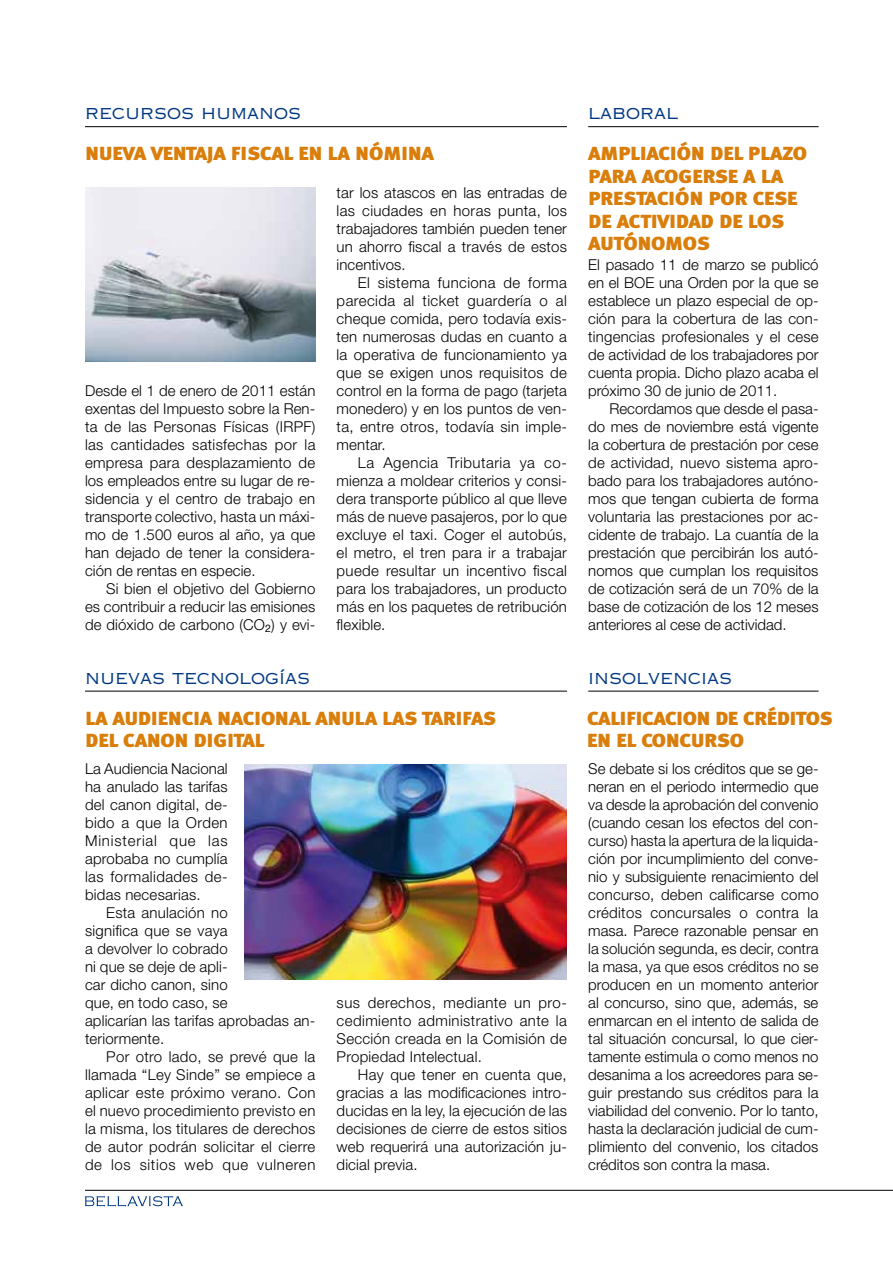
<style>
.page{position:relative;width:893px;height:1263px;background:#fff}
.page>*{position:absolute;margin:0;border:0;box-sizing:border-box;transform-origin:0 0}
.t1{font:23.25px/22.5px "Meta Black Caps";letter-spacing:-.025em;color:#d97e0a}
.t2{font:18px "Copperplate Gothic Std 32 AB";color:#003882}
.t3{font:300 15px/18px "Helvetica Neue LT Std";letter-spacing:.01em;color:#000;text-align:justify}
</style>
<div class="page">
<svg style="left:85px;top:1196px;width:98px;height:10px"></svg>
<hr style="left:85px;top:1190px;width:808px;height:1px;background:#000">
<hr style="left:85px;top:691px;width:482px;height:1px;background:#000">
<hr style="left:588px;top:691px;width:231px;height:1px;background:#000">
<hr style="left:85px;top:126px;width:482px;height:1px;background:#000">
<hr style="left:588px;top:126px;width:231px;height:1px;background:#000">
<img style="left:85px;top:188px;width:230px;height:174px">
<img style="left:245px;top:764px;width:322px;height:215px">
<p class="t2" style="left:85px;top:102px;width:217px">RECURSOS HUMANOS</p>
<p class="t2" style="left:588px;top:102px;width:92px">LABORAL</p>
<h1 class="t1" style="left:85px;top:141px;width:351px">nueva ventaja fiscal en la nómina</h1>
<p class="t3" style="left:85px;top:381px;width:232px">Desde el 1 de enero de 2011 están exentas del Impuesto sobre la Ren&shy;ta de las Personas Físicas (IRPF) las cantidades satisfechas por la empresa para desplazamiento de los empleados entre su lugar de re&shy;sidencia y el centro de trabajo en transporte colectivo, hasta un máxi&shy;mo de 1.500 euros al año, ya que han dejado de tener la considera&shy;ción de rentas en especie.</p>
<p class="t3" style="left:85px;top:579px;width:232px;text-indent:21px">Si bien el objetivo del Gobierno es contribuir a reducir las emisiones de dióxido de carbono (CO<sub>2</sub>) y evi-</p>
<p class="t3" style="left:337px;top:183px;width:232px">tar los atascos en las entradas de las ciudades en horas punta, los trabajadores también pueden tener un ahorro fiscal a través de estos incentivos.</p>
<p class="t3" style="left:337px;top:273px;width:232px;text-indent:21px">El sistema funciona de forma parecida al ticket guardería o al cheque comida, pero todavía exis&shy;ten numerosas dudas en cuanto a la operativa de funcionamiento ya que se exigen unos requisitos de control en la forma de pago (tarjeta monedero) y en los puntos de ven&shy;ta, entre otros, todavía sin imple&shy;mentar.</p>
<p class="t3" style="left:337px;top:453px;width:232px;text-indent:21px">La Agencia Tributaria ya co&shy;mienza a moldear criterios y consi&shy;dera transporte público al que lleve más de nueve pasajeros, por lo que excluye el taxi. Coger el autobús, el metro, el tren para ir a trabajar puede resultar un incentivo fiscal para los trabajadores, un producto más en los paquetes de retribución flexible.</p>
<h1 class="t1" style="left:588px;top:141px;width:221px">ampliación del plazo para acogerse a la prestación por cese de actividad de los autónomos</h1>
<p class="t3" style="left:588px;top:255px;width:232px">El pasado 11 de marzo se publicó en el BOE una Orden por la que se establece un plazo especial de op&shy;ción para la cobertura de las con&shy;tingencias profesionales y el cese de actividad de los trabajadores por cuenta propia. Dicho plazo acaba el próximo 30 de junio de 2011.</p>
<p class="t3" style="left:588px;top:399px;width:232px;text-indent:21px">Recordamos que desde el pasa&shy;do mes de noviembre está vigente la cobertura de prestación por cese de actividad, nuevo sistema apro&shy;bado para los trabajadores autóno&shy;mos que tengan cubierta de forma voluntaria las prestaciones por ac&shy;cidente de trabajo. La cuantía de la prestación que percibirán los autó&shy;nomos que cumplan los requisitos de cotización será de un 70% de la base de cotización de los 12 meses anteriores al cese de actividad.</p>
<p class="t2" style="left:85px;top:666px;width:226px">NUEVAS TECNOLOGÍAS</p>
<p class="t2" style="left:588px;top:666px;width:145px">INSOLVENCIAS</p>
<h1 class="t1" style="left:85px;top:705px;width:413px">la audiencia nacional anula las tarifas del canon digital</h1>
<h1 class="t1" style="left:587px;top:705px;width:248px">calificacion de créditos en el concurso</h1>
<p class="t3" style="left:85px;top:759px;width:144px">La Audiencia Nacional ha anulado las tarifas del canon digital, de&shy;bido a que la Orden Ministerial que las aprobaba no cumplía las formalidades de&shy;bidas necesarias.</p>
<p class="t3" style="left:85px;top:903px;width:232px;text-align:left;text-indent:21px">Esta anulación no<br>significa que se vaya<br>a devolver lo cobrado<br>ni que se deje de apli-<br>car dicho canon, sino<br>que, en todo caso, se<br>aplicarían las tarifas aprobadas an&shy;teriormente.</p>
<p class="t3" style="left:85px;top:1047px;width:232px;text-indent:21px">Por otro lado, se prevé que la llamada “Ley Sinde” se empiece a aplicar este próximo verano. Con el nuevo procedimiento previsto en la misma, los titulares de derechos de autor podrán solicitar el cierre de los sitios web que vulneren</p>
<p class="t3" style="left:337px;top:993px;width:232px">sus derechos, mediante un pro&shy;cedimiento administrativo ante la Sección creada en la Comisión de Propiedad Intelectual.</p>
<p class="t3" style="left:337px;top:1065px;width:232px;text-indent:21px">Hay que tener en cuenta que, gracias a las modificaciones intro&shy;ducidas en la ley, la ejecución de las decisiones de cierre de estos sitios web requerirá una autorización ju&shy;dicial previa.</p>
<p class="t3" style="left:588px;top:759px;width:232px">Se debate si los créditos que se ge&shy;neran en el periodo intermedio que va desde la aprobación del convenio (cuando cesan los efectos del con&shy;curso) hasta la apertura de la liquida&shy;ción por incumplimiento del conve&shy;nio y subsiguiente renacimiento del concurso, deben calificarse como créditos concursales o contra la masa. Parece razonable pensar en la solución segunda, es decir, contra la masa, ya que esos créditos no se producen en un momento anterior al concurso, sino que, además, se enmarcan en el intento de salida de tal situación concursal, lo que cier&shy;tamente estimula o como menos no desanima a los acreedores para se&shy;guir prestando sus créditos para la viabilidad del convenio. Por lo tanto, hasta la declaración judicial de cum&shy;plimiento del convenio, los citados créditos son contra la masa.</p>
</div>
